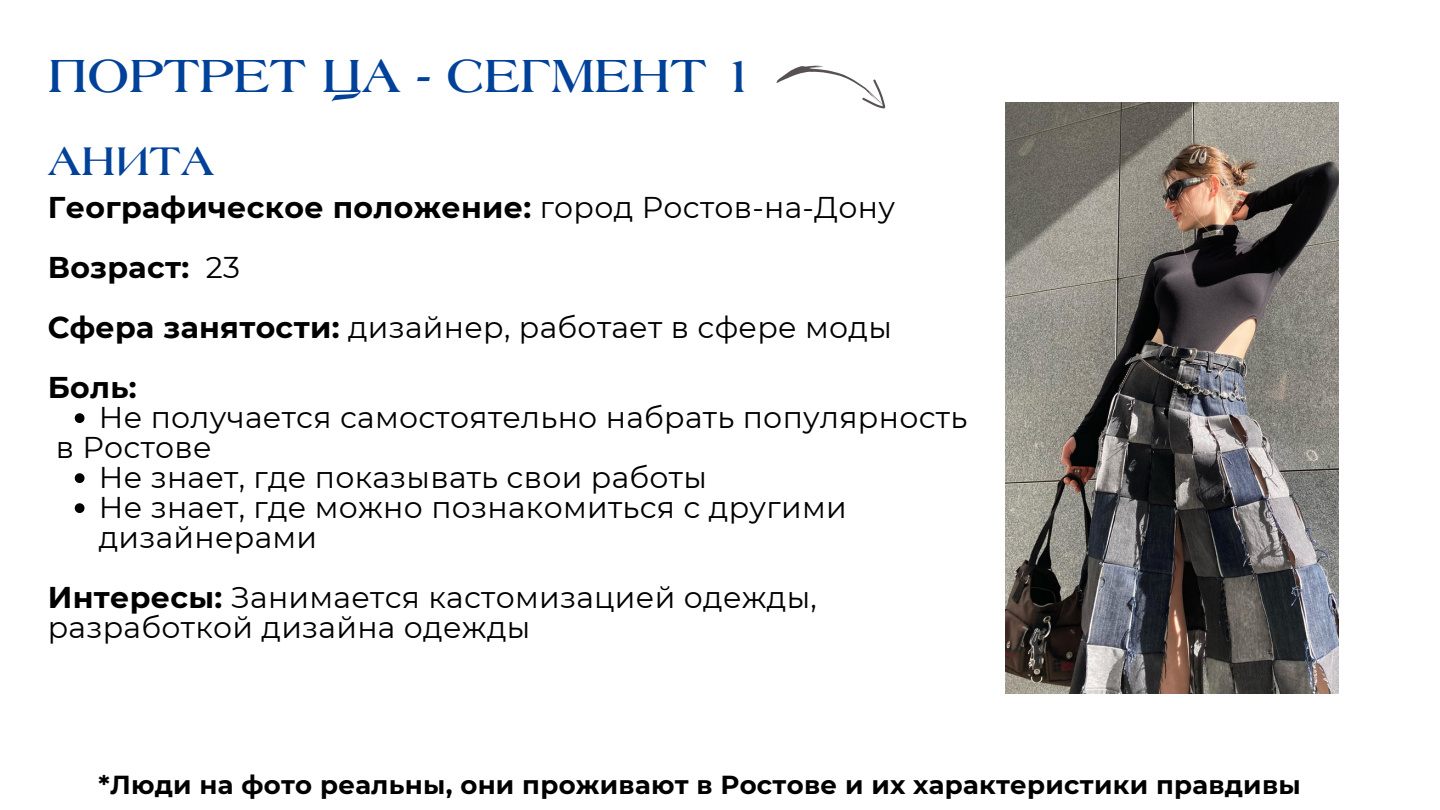
<style>
.page{position:relative;width:1440px;height:810px;background:#fff}
.page>*{position:absolute;margin:0;border:0;box-sizing:border-box;transform-origin:0 0}
.t1{font:700 50px "Laguna";color:#004199}
.t2{font:700 43px "Laguna";color:#004199}
.t3{font:30px/30px "Montserrat";letter-spacing:.01em;color:#000}
.t4{font:700 30px "Montserrat";letter-spacing:.01em;color:#000}
.t5{font:700 26px "Montserrat";letter-spacing:.01em;color:#000}
.s1{font-weight:400}
.s2{font-weight:700}
</style>
<div class="page">
<svg style="left:776px;top:65px;width:110px;height:44px"></svg>
<svg style="left:75px;top:413px;width:10px;height:10px"></svg>
<svg style="left:75px;top:473px;width:10px;height:10px"></svg>
<svg style="left:75px;top:503px;width:10px;height:10px"></svg>
<img style="left:1006px;top:103px;width:333px;height:591px">
<p class="t1" style="left:48px;top:56px;width:709px">ПОРТРЕТ ЦА - СЕГМЕНТ 1</p>
<p class="t2" style="left:48px;top:144px;width:168px">АНИТА</p>
<p class="t4" style="left:48px;top:188px;width:849px">Географическое положение: <span class="s1">город Ростов-на-Дону</span></p>
<p class="t4" style="left:48px;top:248px;width:194px">Возраст: <span class="s1">23</span></p>
<p class="t3" style="left:48px;top:312px;width:846px"><span class="s2">Сфера занятости:</span> дизайнер, работает в сфере моды</p>
<p class="t4" style="left:48px;top:368px;width:90px">Боль:</p>
<p class="t3" style="left:56px;top:432px;width:157px">в Ростове</p>
<p class="t3" style="left:99px;top:402px;width:870px">Не получается самостоятельно набрать популярность</p>
<p class="t3" style="left:99px;top:462px;width:610px">Не знает, где показывать свои работы</p>
<p class="t3" style="left:99px;top:492px;width:750px">Не знает, где можно познакомиться с другими дизайнерами</p>
<p class="t3" style="left:48px;top:582px;width:771px"><span class="s2">Интересы:</span> Занимается кастомизацией одежды, разработкой дизайна одежды</p>
<p class="t5" style="left:98px;top:768px;width:1204px">*Люди на фото реальны, они проживают в Ростове и их характеристики правдивы</p>
</div>
